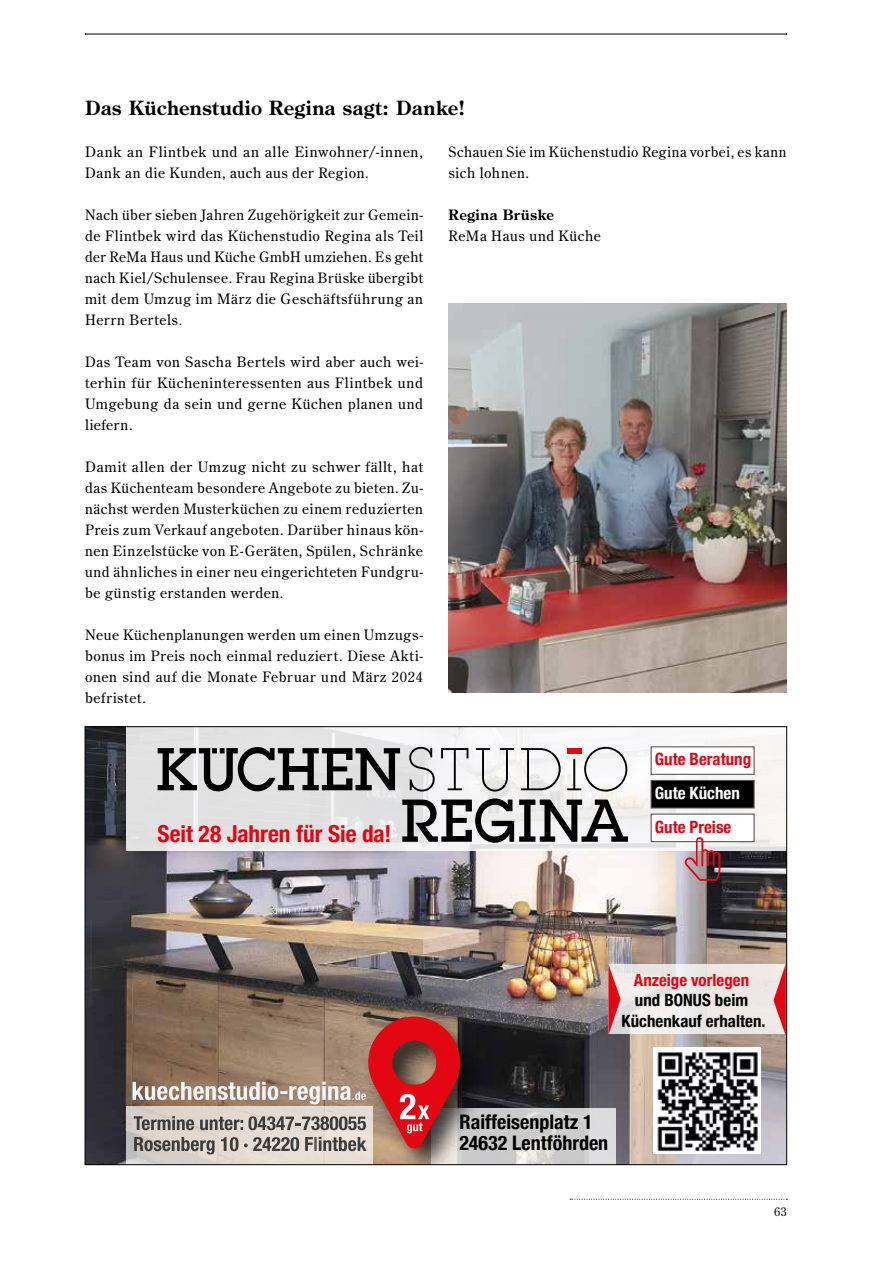
<style>
.page{position:relative;width:893px;height:1263px;background:#fff}
.page>*{position:absolute;margin:0;border:0;box-sizing:border-box;transform-origin:0 0}
.t1{font:700 condensed 23.25px "Helvetica Neue";color:#e30613}
.t2{font:700 condensed 20.1px/20.7px "Helvetica Neue";color:#000}
.t3{font:700 19.5px "Century Old Style Std";letter-spacing:.025em;color:#000}
.t4{font:700 condensed 16.95px "Helvetica Neue";color:#e30613}
.t5{font:700 condensed 16.95px/20.9px "Helvetica Neue";letter-spacing:.005em;color:#000;text-align:center}
.t6{font:700 condensed 16.95px "Helvetica Neue";color:#fff}
.t7{font:14.25px/21px "Century Old Style Std";letter-spacing:.045em;color:#000;text-align:justify}
.t8{font:700 14.25px "Century Old Style Std";letter-spacing:.035em;color:#000}
.t9{font:12px "Century Old Style Std";color:#000}
</style>
<div class="page">
<hr style="left:85px;top:34px;width:701px;height:1px;background:#000">
<svg style="left:570px;top:1199px;width:217px;height:1px"></svg>
<img style="left:87px;top:728px;width:698px;height:435px">
<img style="left:654px;top:1047px;width:106px;height:107px">
<svg style="left:126px;top:728px;width:659px;height:122px;fill:#e9e8e8"></svg>
<svg style="left:498px;top:1108px;width:118px;height:55px;background:#d3d2d3"></svg>
<svg style="left:127px;top:1106px;width:227px;height:57px;background:#dcd4ce"></svg>
<img style="left:354px;top:1003px;width:144px;height:160px">
<svg style="left:133px;top:1016px;width:328px;height:138px;background:#ab7d72"></svg>
<svg style="left:620px;top:964px;width:153px;height:70px;background:#ede9e6"></svg>
<svg style="left:608px;top:964px;width:12px;height:71px"></svg>
<svg style="left:773px;top:964px;width:12px;height:72px"></svg>
<svg style="left:409px;top:747px;width:26px;height:44px"></svg>
<svg style="left:441px;top:748px;width:27px;height:42px"></svg>
<svg style="left:476px;top:748px;width:38px;height:43px"></svg>
<svg style="left:521px;top:748px;width:40px;height:42px"></svg>
<svg style="left:567px;top:747px;width:60px;height:44px"></svg>
<svg style="left:402px;top:798px;width:226px;height:45px"></svg>
<div style="left:567px;top:748px;width:14px;height:5px;background:#e30613"></div>
<svg style="left:158px;top:747px;width:242px;height:44px;background:#818182"></svg>
<div style="left:651px;top:747px;width:103px;height:27px;background:#fff"></div>
<div style="left:651px;top:746px;width:104px;height:29px;border:1px solid #575756"></div>
<div style="left:651px;top:814px;width:103px;height:28px;background:#fff"></div>
<div style="left:651px;top:813px;width:104px;height:29px;border:1px solid #575756"></div>
<div style="left:651px;top:780px;width:103px;height:28px;background:#000"></div>
<div style="left:651px;top:780px;width:104px;height:28px;border:1px solid #575756"></div>
<svg style="left:685px;top:837px;width:35px;height:44px"></svg>
<img style="left:449px;top:304px;width:338px;height:388px">
<h3 class="t3" style="left:85px;top:95px;width:381px">Das Küchenstudio Regina sagt: Danke!</h3>
<p class="t7" style="left:85px;top:141px;width:340px">Dank an Flintbek und an alle Einwohner/-innen,<br>Dank an die Kunden, auch aus der Region.</p>
<p class="t7" style="left:85px;top:204px;width:340px">Nach über sieben Jahren Zugehörigkeit zur Gemein&shy;de Flintbek wird das Küchenstudio Regina als Teil der ReMa Haus und Küche GmbH umziehen. Es geht nach Kiel/Schulensee. Frau Regina Brüske übergibt mit dem Umzug im März die Geschäftsführung an Herrn Bertels.</p>
<p class="t7" style="left:85px;top:351px;width:340px">Das Team von Sascha Bertels wird aber auch wei&shy;terhin für Kücheninteressenten aus Flintbek und Umgebung da sein und gerne Küchen planen und liefern.</p>
<p class="t7" style="left:85px;top:456px;width:340px">Damit allen der Umzug nicht zu schwer fällt, hat das Küchenteam besondere Angebote zu bieten. Zu&shy;nächst werden Musterküchen zu einem reduzierten Preis zum Verkauf angeboten. Darüber hinaus kön&shy;nen Einzelstücke von E-Geräten, Spülen, Schränke und ähnliches in einer neu eingerichteten Fundgru&shy;be günstig erstanden werden.</p>
<p class="t7" style="left:85px;top:624px;width:340px">Neue Küchenplanungen werden um einen Umzugs&shy;bonus im Preis noch einmal reduziert. Diese Akti&shy;onen sind auf die Monate Februar und März 2024 befristet.</p>
<p class="t7" style="left:449px;top:141px;width:340px">Schauen Sie im Küchenstudio Regina vorbei, es kann sich lohnen.</p>
<p class="t8" style="left:449px;top:205px;width:107px">Regina Brüske</p>
<p class="t7" style="left:449px;top:225px;width:154px">ReMa Haus und Küche</p>
<h1 class="t1" style="left:158px;top:814px;width:235px">Seit 28 Jahren für Sie da!</h1>
<p class="t4" style="left:655px;top:745px;width:98px">Gute Beratung</p>
<p class="t6" style="left:655px;top:779px;width:87px">Gute Küchen</p>
<p class="t4" style="left:655px;top:813px;width:78px">Gute Preise</p>
<p class="t4" style="left:634px;top:965px;width:117px">Anzeige vorlegen</p>
<p class="t5" style="left:622px;top:989px;width:146px">und BONUS beim<br>Küchenkauf erhalten.</p>
<h2 class="t2" style="left:459px;top:1110px;width:150px">Raiffeisenplatz 1<br>24632 Lentföhrden</h2>
<p class="t9" style="left:774px;top:1204px;width:14px">63</p>
</div>
